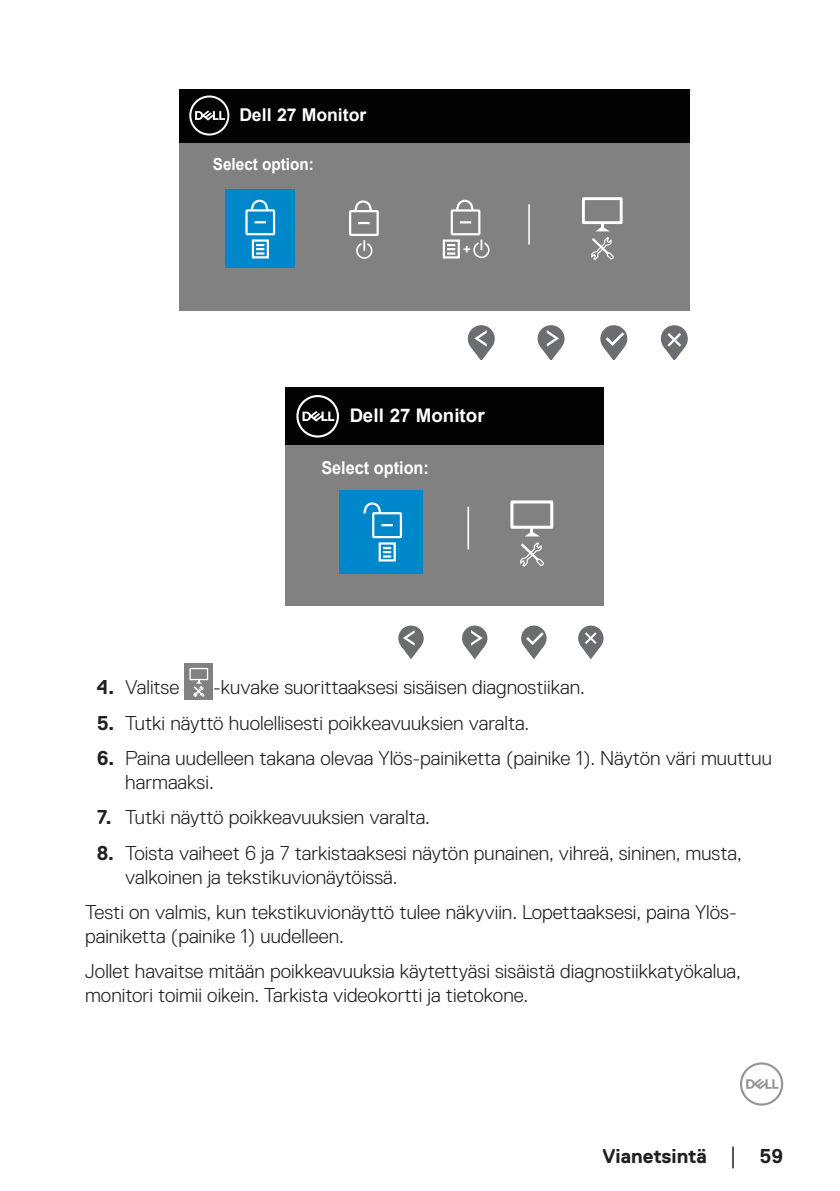
<style>
.page{position:relative;width:840px;height:1191px;background:#fff}
.page>*{position:absolute;margin:0;border:0;box-sizing:border-box;transform-origin:0 0}
.Paragraph{font:300 20px/24px "Dell Replica";color:#231f20}
.t1{font:700 20px "Dell Replica";color:#231f20}
.t2{font:700 18.8px "Arial";color:#fff}
.t3{font:700 17.8px "Arial";color:#fff;scale:.92 1}
.t4{font:700 17.6px "Arial";color:#fff}
.t5{font:700 16.6px "Arial";color:#fff;scale:.92 1}
.t6{font:700 13.2px "Arial";color:#fff}
.s1{font-weight:700}
.s2{font-family:"Times New Roman";font-weight:400;font-size:18px}
</style>
<div class="page">
<svg style="left:740px;top:1062px;width:42px;height:43px"></svg>
<div style="left:179px;top:143px;width:510px;height:168px;background:#818181"></div>
<div style="left:179px;top:89px;width:510px;height:54px;background:#030303"></div>
<svg style="left:189px;top:95px;width:40px;height:40px"></svg>
<div style="left:349px;top:210px;width:29px;height:26px;border:2px solid #fff"></div>
<svg style="left:358px;top:222px;width:11px;height:2px"></svg>
<svg style="left:353px;top:200px;width:20px;height:13px"></svg>
<svg style="left:356px;top:240px;width:16px;height:19px"></svg>
<div style="left:450px;top:209px;width:30px;height:26px;border:2px solid #fff"></div>
<svg style="left:459px;top:221px;width:12px;height:2px"></svg>
<svg style="left:454px;top:199px;width:20px;height:13px"></svg>
<div style="left:442px;top:239px;width:17px;height:19px;border:2px solid #fff"></div>
<svg style="left:447px;top:244px;width:8px;height:11px"></svg>
<svg style="left:473px;top:240px;width:16px;height:18px"></svg>
<div style="left:225px;top:189px;width:70px;height:79px;background:#0087cb"></div>
<div style="left:245px;top:209px;width:30px;height:26px;border:2px solid #fff"></div>
<svg style="left:254px;top:221px;width:12px;height:2px"></svg>
<svg style="left:249px;top:199px;width:20px;height:13px"></svg>
<div style="left:252px;top:239px;width:17px;height:19px;border:2px solid #fff"></div>
<svg style="left:256px;top:244px;width:8px;height:11px"></svg>
<svg style="left:467px;top:325px;width:27px;height:27px"></svg>
<svg style="left:537px;top:325px;width:27px;height:27px"></svg>
<svg style="left:470px;top:330px;width:21px;height:30px"></svg>
<svg style="left:600px;top:325px;width:27px;height:27px"></svg>
<svg style="left:602px;top:329px;width:24px;height:31px"></svg>
<svg style="left:660px;top:325px;width:27px;height:27px"></svg>
<hr style="left:528px;top:204px;width:1px;height:40px;background:#fff">
<svg style="left:663px;top:330px;width:21px;height:30px"></svg>
<svg style="left:540px;top:330px;width:21px;height:30px"></svg>
<div style="left:581px;top:197px;width:41px;height:27px;border:3px solid #fff"></div>
<svg style="left:591px;top:224px;width:23px;height:36px"></svg>
<div style="left:285px;top:445px;width:318px;height:161px;background:#818181"></div>
<div style="left:285px;top:388px;width:318px;height:57px;background:#030303"></div>
<svg style="left:296px;top:395px;width:43px;height:42px"></svg>
<div style="left:339px;top:490px;width:84px;height:84px;background:#0087cb"></div>
<div style="left:398px;top:625px;width:25px;height:26px;background:#6c6d70;border-radius:50%"></div>
<div style="left:462px;top:625px;width:25px;height:26px;background:#6c6d70;border-radius:50%"></div>
<svg style="left:401px;top:630px;width:19px;height:29px"></svg>
<svg style="left:521px;top:625px;width:25px;height:26px"></svg>
<svg style="left:523px;top:629px;width:23px;height:30px"></svg>
<div style="left:578px;top:625px;width:25px;height:26px;background:#6c6d70;border-radius:50%"></div>
<hr style="left:467px;top:507px;width:2px;height:42px;background:#fff">
<div style="left:372px;top:512px;width:30px;height:26px;border:2px solid #fff"></div>
<svg style="left:381px;top:524px;width:11px;height:2px"></svg>
<svg style="left:363px;top:502px;width:19px;height:14px"></svg>
<div style="left:378px;top:542px;width:17px;height:19px;border:2px solid #fff"></div>
<svg style="left:383px;top:547px;width:8px;height:10px"></svg>
<svg style="left:464px;top:630px;width:20px;height:29px"></svg>
<svg style="left:580px;top:630px;width:20px;height:29px"></svg>
<div style="left:510px;top:500px;width:43px;height:29px;border:3px solid #fff"></div>
<svg style="left:519px;top:528px;width:26px;height:39px"></svg>
<div style="left:184px;top:663px;width:29px;height:37px;background:#818181"></div>
<div style="left:189px;top:668px;width:19px;height:12px;border:1px solid #fff"></div>
<svg style="left:193px;top:680px;width:11px;height:17px"></svg>
<p class="t4" style="left:239px;top:103px;width:128px">Dell 27 Monitor</p>
<p class="t5" style="left:213px;top:152px;width:111px">Select option:</p>
<p class="t6" style="left:463px;top:240px;width:9px">+</p>
<p class="t2" style="left:349px;top:402px;width:136px">Dell 27 Monitor</p>
<p class="t3" style="left:321px;top:455px;width:118px">Select option:</p>
<p class="Paragraph" style="left:97px;top:675px;width:84px"><span class="s1">4.</span> Valitse</p>
<p class="Paragraph" style="left:213px;top:675px;width:373px">-kuvake suorittaaksesi sisäisen diagnostiikan.</p>
<p class="Paragraph" style="left:97px;top:710px;width:434px"><span class="s1">5.</span> Tutki näyttö huolellisesti poikkeavuuksien varalta.</p>
<p class="Paragraph" style="left:125px;top:746px;width:647px;text-indent:-28px"><span class="s1">6.</span> Paina uudelleen takana olevaa Ylös-painiketta (painike 1). Näytön väri muuttuu harmaaksi.</p>
<p class="Paragraph" style="left:97px;top:805px;width:334px"><span class="s1">7.</span> Tutki näyttö poikkeavuuksien varalta.</p>
<p class="Paragraph" style="left:125px;top:841px;width:617px;text-indent:-28px"><span class="s1">8.</span> Toista vaiheet 6 ja 7 tarkistaaksesi näytön punainen, vihreä, sininen, musta, valkoinen ja tekstikuvionäytöissä.</p>
<p class="Paragraph" style="left:85px;top:900px;width:652px">Testi on valmis, kun tekstikuvionäyttö tulee näkyviin. Lopettaaksesi, paina Ylös&shy;painiketta (painike 1) uudelleen.</p>
<p class="Paragraph" style="left:85px;top:959px;width:657px">Jollet havaitse mitään poikkeavuuksia käytettyäsi sisäistä diagnostiikkatyökalua, monitori toimii oikein. Tarkista videokortti ja tietokone.</p>
<p class="t1" style="left:602px;top:1144px;width:182px">Vianetsintä <span class="s2">│</span> 59</p>
</div>
